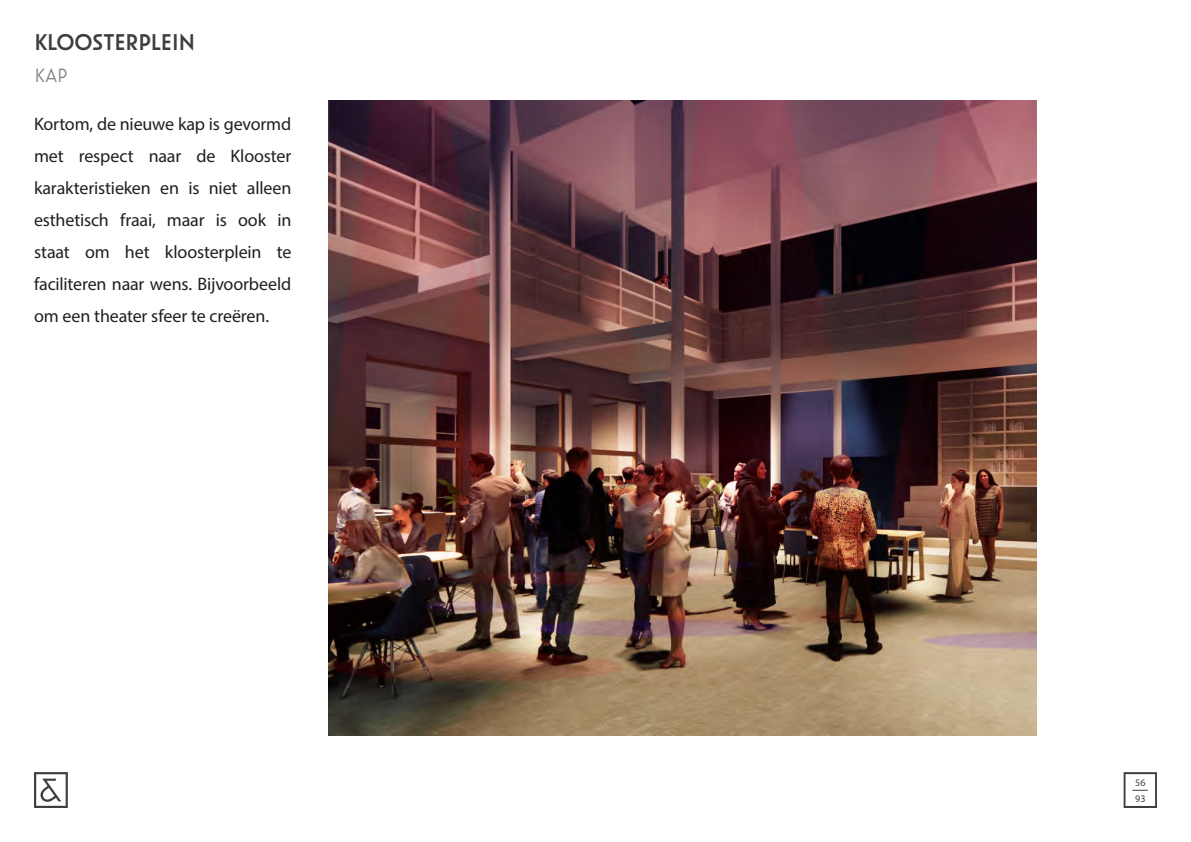
<style>
.page{position:relative;width:1191px;height:842px;background:#fff}
.page>*{position:absolute;margin:0;border:0;box-sizing:border-box;transform-origin:0 0}
._1-Titels_WEL_in_inh{font:26px "Oskar One";letter-spacing:-.02em;color:#3e3e3f}
._1-Subtitels_WEL_in{font:300 22px "Oskar One";color:#808285}
._2-tekst_10_book{font:18px/32px "Myriad Pro";letter-spacing:-.01em;color:#231f20;text-align:justify}
.t1{font:10px/15.9px "Myriad Pro";color:#3e3e3f}
</style>
<div class="page">
<img style="left:329px;top:101px;width:707px;height:635px">
<svg style="left:1123px;top:772px;width:34px;height:36px"></svg>
<svg style="left:34px;top:772px;width:34px;height:36px"></svg>
<p class="_1-Titels_WEL_in_inh" style="left:34px;top:28px;width:163px">KLOOSTERPLEIN</p>
<p class="_1-Subtitels_WEL_in" style="left:34px;top:64px;width:35px">KAP</p>
<p class="_2-tekst_10_book" style="left:34px;top:108px;width:259px">Kortom, de nieuwe kap is gevormd met respect naar de Klooster karakteristieken en is niet alleen esthetisch fraai, maar is ook in staat om het kloosterplein te faciliteren naar wens. Bijvoorbeeld om een theater sfeer te creëren.</p>
<p class="t1" style="left:1135px;top:774px;width:12px">56<br>93</p>
</div>
